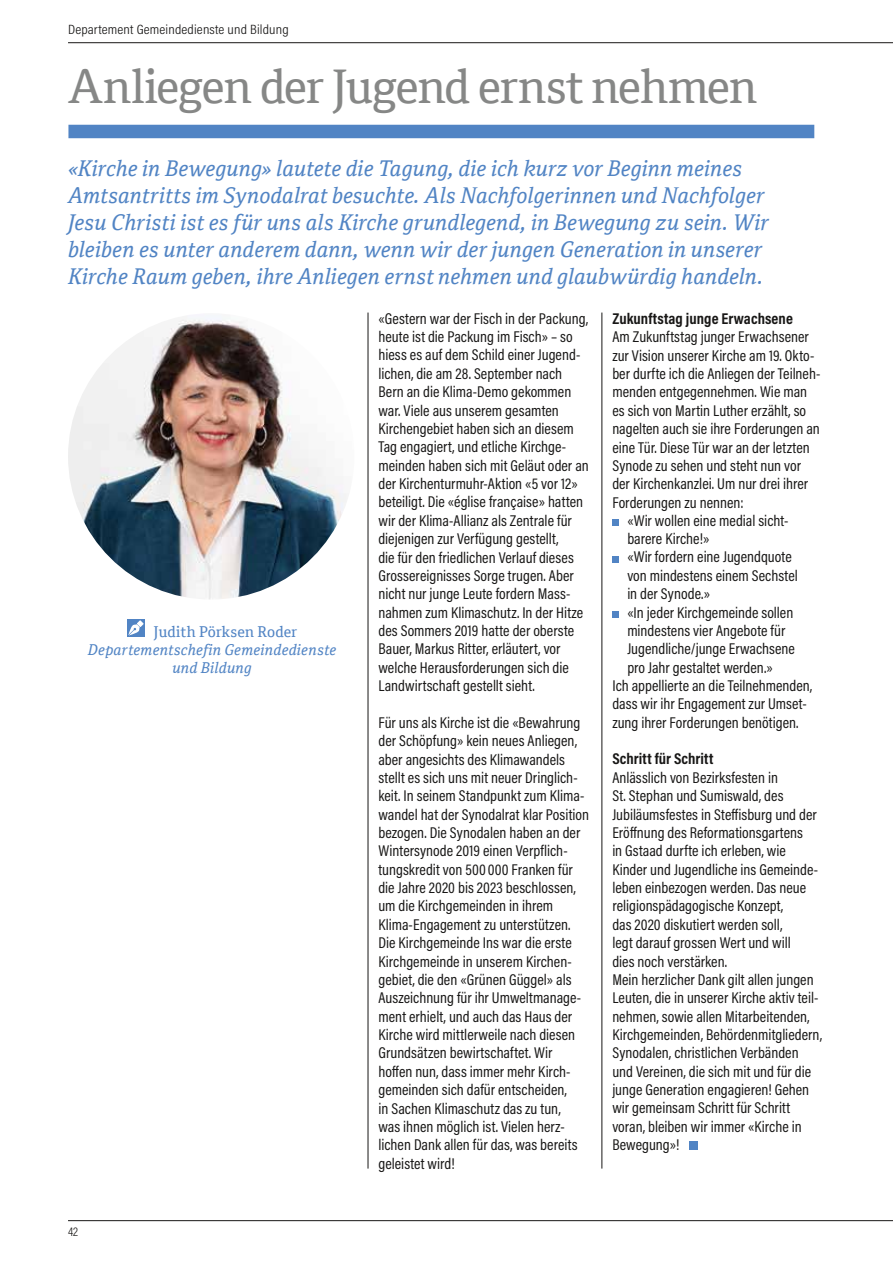
<style>
.page{position:relative;width:893px;height:1263px;background:#fff}
.page>*{position:absolute;margin:0;border:0;box-sizing:border-box;transform-origin:0 0}
.t1{font:46.5px "Cordale";letter-spacing:-.015em;color:#868786}
.t2{font:italic 21.75px/27px "Cordale";color:#5184c4}
.t3{font:15.75px/18.3px "Acumin Pro Cond";color:#181716}
.t4{font:700 15.75px "Acumin Pro Cond";letter-spacing:.005em;color:#181716}
.t5{font:italic 15px/18px "Cordale";letter-spacing:.01em;color:#5184c4;text-align:center}
.t6{font:15px "Cordale";letter-spacing:.005em;color:#5184c4}
.t7{font:300 13.5px "Acumin Pro Cond";letter-spacing:.01em;color:#181716;scale:1.1 1}
.t8{font:300 12.75px "Acumin Pro Cond";color:#181716}
</style>
<div class="page">
<hr style="left:68px;top:1220px;width:825px;height:1px;background:#181716">
<hr style="left:68px;top:42px;width:825px;height:1px;background:#181716">
<div style="left:127px;top:619px;width:17px;height:17px;background:#5184c4"></div>
<svg style="left:128px;top:624px;width:12px;height:12px"></svg>
<svg style="left:137px;top:620px;width:7px;height:7px"></svg>
<div style="left:612px;top:519px;width:7px;height:7px;background:#5184c4"></div>
<div style="left:612px;top:556px;width:7px;height:6px;background:#5184c4"></div>
<div style="left:612px;top:611px;width:7px;height:6px;background:#5184c4"></div>
<div style="left:689px;top:1141px;width:8px;height:9px;background:#5184c4"></div>
<div style="left:68px;top:125px;width:746px;height:13px;background:#5184c4"></div>
<hr style="left:602px;top:313px;width:1px;height:855px;background:#181716">
<hr style="left:368px;top:313px;width:1px;height:855px;background:#181716">
<img style="left:68px;top:313px;width:286px;height:286px;border-radius:143px">
<p class="t7" style="left:68px;top:21px;width:202px">Departement Gemeindedienste und Bildung</p>
<h1 class="t1" style="left:68px;top:60px;width:691px">Anliegen der Jugend ernst nehmen</h1>
<p class="t2" style="left:68px;top:155px;width:702px">«Kirche in Bewegung» lautete die Tagung, die ich kurz vor Beginn meines Amtsantritts im Synodalrat besuchte. Als Nachfolgerinnen und Nachfolger Jesu Christi ist es für uns als Kirche grundlegend, in Bewegung zu sein. Wir bleiben es unter anderem dann, wenn wir der jungen Generation in unserer Kirche Raum geben, ihre Anliegen ernst nehmen und glaubwürdig handeln.</p>
<p class="t6" style="left:154px;top:623px;width:145px">Judith Pörksen Roder</p>
<p class="t5" style="left:88px;top:640px;width:250px">Departementschefin Gemeindedienste und Bildung</p>
<p class="t8" style="left:68px;top:1224px;width:12px">42</p>
<p class="t3" style="left:378px;top:309px;width:212px">«Gestern war der Fisch in der Packung, heute ist die Packung im Fisch» – so hiess es auf dem Schild einer Jugend&shy;lichen, die am 28. September nach Bern an die Klima-Demo gekommen war. Viele aus unserem gesamten Kirchengebiet haben sich an diesem Tag engagiert, und etliche Kirchge&shy;meinden haben sich mit Geläut oder an der Kirchenturmuhr-Aktion «5 vor 12» beteiligt. Die «église française» hatten wir der Klima-Allianz als Zentrale für diejenigen zur Verfügung gestellt,<br>die für den friedlichen Verlauf dieses Grossereignisses Sorge trugen. Aber nicht nur junge Leute fordern Mass&shy;nahmen zum Klimaschutz. In der Hitze des Sommers 2019 hatte der oberste Bauer, Markus Ritter, erläutert, vor welche Herausforderungen sich die Landwirtschaft gestellt sieht.</p>
<p class="t3" style="left:378px;top:713px;width:212px">Für uns als Kirche ist die «Bewahrung der Schöpfung» kein neues Anliegen, aber angesichts des Klimawandels stellt es sich uns mit neuer Dringlich&shy;keit. In seinem Standpunkt zum Klima&shy;wandel hat der Synodalrat klar Position bezogen. Die Synodalen haben an der Wintersynode 2019 einen Verpflich&shy;tungskredit von 500 000 Franken für die Jahre 2020 bis 2023 beschlossen, um die Kirchgemeinden in ihrem Klima-Engagement zu unterstützen.<br>Die Kirchgemeinde Ins war die erste Kirchgemeinde in unserem Kirchen&shy;gebiet, die den «Grünen Güggel» als Auszeichnung für ihr Umweltmanage&shy;ment erhielt, und auch das Haus der Kirche wird mittlerweile nach diesen Grundsätzen bewirtschaftet. Wir hoffen nun, dass immer mehr Kirch&shy;gemeinden sich dafür entscheiden,<br>in Sachen Klimaschutz das zu tun,<br>was ihnen möglich ist. Vielen herz&shy;lichen Dank allen für das, was bereits geleistet wird!</p>
<p class="t4" style="left:612px;top:308px;width:182px">Zukunftstag junge Erwachsene</p>
<p class="t3" style="left:612px;top:327px;width:198px">Am Zukunftstag junger Erwachsener</p>
<p class="t3" style="left:612px;top:346px;width:203px">zur Vision unserer Kirche am 19. Okto-</p>
<p class="t3" style="left:612px;top:364px;width:210px">ber durfte ich die Anliegen der Teilneh-</p>
<p class="t3" style="left:612px;top:382px;width:196px">menden entgegennehmen. Wie man</p>
<p class="t3" style="left:612px;top:401px;width:195px">es sich von Martin Luther erzählt, so</p>
<p class="t3" style="left:612px;top:419px;width:209px">nagelten auch sie ihre Forderungen an</p>
<p class="t3" style="left:612px;top:438px;width:199px">eine Tür. Diese Tür war an der letzten</p>
<p class="t3" style="left:612px;top:456px;width:190px">Synode zu sehen und steht nun vor</p>
<p class="t3" style="left:612px;top:474px;width:197px">der Kirchenkanzlei. Um nur drei ihrer</p>
<p class="t3" style="left:612px;top:493px;width:133px">Forderungen zu nennen:</p>
<p class="t3" style="left:627px;top:511px;width:163px">«Wir wollen eine medial sicht-</p>
<p class="t3" style="left:627px;top:529px;width:84px">barere Kirche!»</p>
<p class="t3" style="left:627px;top:548px;width:166px">«Wir fordern eine Jugendquote</p>
<p class="t3" style="left:627px;top:566px;width:172px">von mindestens einem Sechstel</p>
<p class="t3" style="left:627px;top:584px;width:84px">in der Synode.»</p>
<p class="t3" style="left:627px;top:603px;width:168px">«In jeder Kirchgemeinde sollen</p>
<p class="t3" style="left:627px;top:621px;width:160px">mindestens vier Angebote für</p>
<p class="t3" style="left:627px;top:639px;width:169px">Jugendliche/junge Erwachsene</p>
<p class="t3" style="left:627px;top:658px;width:147px">pro Jahr gestaltet werden.»</p>
<p class="t3" style="left:612px;top:676px;width:201px">Ich appellierte an die Teilnehmenden,</p>
<p class="t3" style="left:612px;top:694px;width:196px">dass wir ihr Engagement zur Umset-</p>
<p class="t3" style="left:612px;top:713px;width:188px">zung ihrer Forderungen benötigen.</p>
<p class="t4" style="left:612px;top:749px;width:103px">Schritt für Schritt</p>
<p class="t3" style="left:612px;top:768px;width:211px">Anlässlich von Bezirksfesten in<br>St. Stephan und Sumiswald, des Jubiläumsfestes in Steffisburg und der Eröffnung des Reformationsgartens<br>in Gstaad durfte ich erleben, wie Kinder und Jugendliche ins Gemeinde&shy;leben einbezogen werden. Das neue religionspädagogische Konzept,<br>das 2020 diskutiert werden soll,<br>legt darauf grossen Wert und will<br>dies noch verstärken.<br>Mein herzlicher Dank gilt allen jungen Leuten, die in unserer Kirche aktiv teil&shy;nehmen, sowie allen Mitarbeitenden, Kirchgemeinden, Behördenmitgliedern, Synodalen, christlichen Verbänden und Vereinen, die sich mit und für die junge Generation engagieren! Gehen wir gemeinsam Schritt für Schritt voran, bleiben wir immer «Kirche in Bewegung»!</p>
</div>
